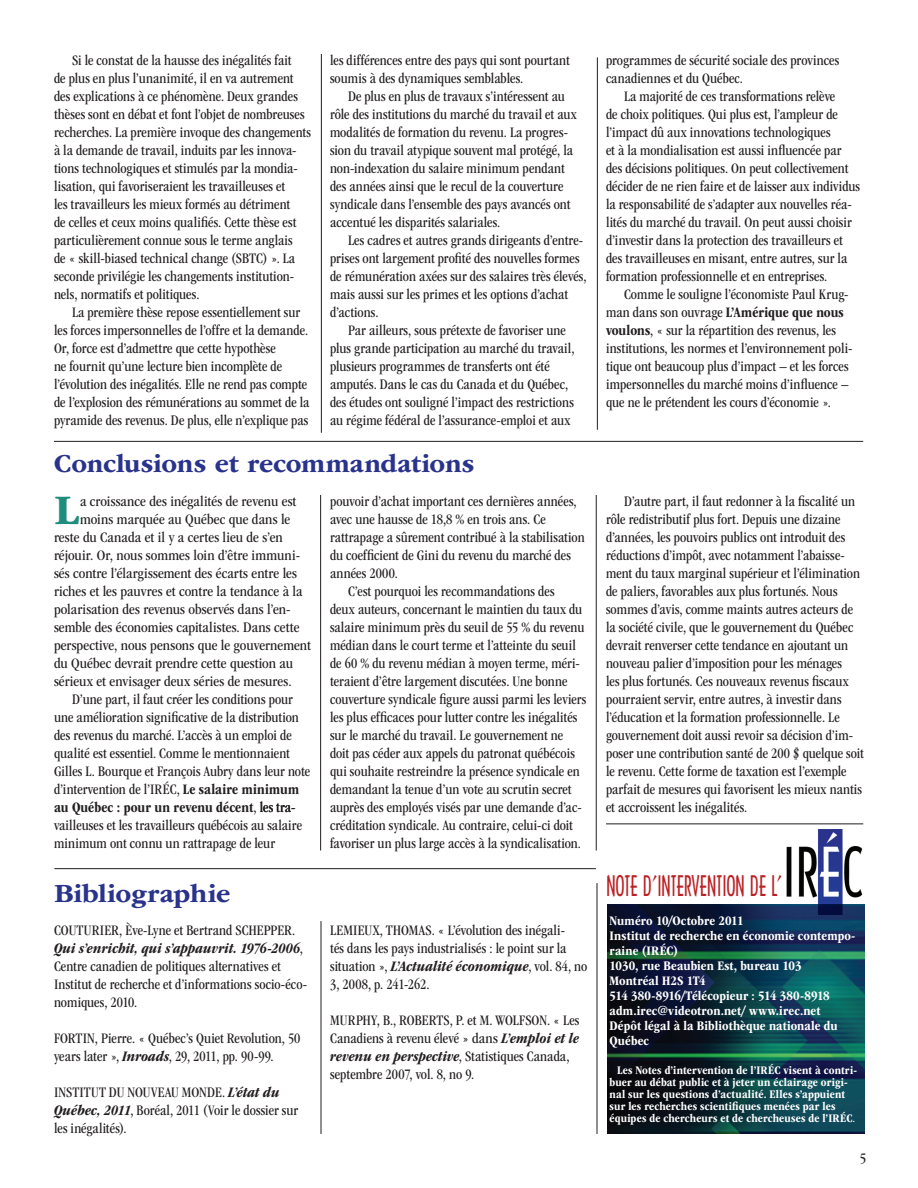
<style>
.page{position:relative;width:918px;height:1188px;background:#fff}
.page>*{position:absolute;margin:0;border:0;box-sizing:border-box;transform-origin:0 0}
.Lettrine{font:700 43.95px "ITC Garamond Std";color:#1f8d7d}
.Titre_Ultra{font:700 27px "ITC Garamond Std";letter-spacing:-.005em;color:#2a338c}
.En-tête{font:27px "Arquitectura";letter-spacing:-.005em;color:#bc2024;scale:.82 1}
.t1{font:condensed 15px/18px "ITC Garamond Std";letter-spacing:.005em;color:#231f20}
.Lettrine-2{font:condensed 15px "ITC Garamond Std";letter-spacing:.005em;color:#231f20}
.t2{font:700 condensed 13.5px/15px "ITC Garamond Std";letter-spacing:.005em;color:#fff}
.t3{font:700 condensed 12px/12px "ITC Garamond Std";letter-spacing:.01em;color:#fff}
.s1{font-weight:700}
.s2{font-weight:700;font-style:italic}
.s3{font-style:inherit}
.s4{font-size:9px}
</style>
<div class="page">
<hr style="left:54px;top:868px;width:542px;height:1px;background:#231f20">
<hr style="left:54px;top:441px;width:809px;height:1px;background:#231f20">
<hr style="left:321px;top:921px;width:1px;height:213px;background:#231f20">
<hr style="left:597px;top:883px;width:1px;height:251px;background:#231f20">
<hr style="left:320px;top:495px;width:1px;height:355px;background:#231f20">
<hr style="left:596px;top:495px;width:1px;height:355px;background:#231f20">
<hr style="left:321px;top:54px;width:1px;height:379px;background:#231f20">
<hr style="left:597px;top:57px;width:1px;height:373px;background:#231f20">
<img style="left:607px;top:904px;width:258px;height:230px">
<img style="left:783px;top:829px;width:81px;height:86px">
<hr style="left:606px;top:823px;width:257px;height:1px;background:#231f20">
<p class="t1" style="left:54px;top:51px;width:259px;text-indent:18px">Si le constat de la hausse des inégalités fait<br>de plus en plus l’unanimité, il en va autrement des explications à ce phénomène. Deux grandes thèses sont en débat et font l’objet de nombreuses recherches. La première invoque des changements à la demande de travail, induits par les innova&shy;tions technologiques et stimulés par la mondia&shy;lisation, qui favoriseraient les travailleuses et<br>les travailleurs les mieux formés au détriment<br>de celles et ceux moins qualifiés. Cette thèse est particulièrement connue sous le terme anglais<br>de « skill-biased technical change (SBTC) ». La seconde privilégie les changements institution&shy;nels, normatifs et politiques.</p>
<p class="t1" style="left:54px;top:303px;width:257px;text-indent:18px">La première thèse repose essentiellement sur les forces impersonnelles de l’offre et la demande.<br>Or, force est d’admettre que cette hypothèse<br>ne fournit qu’une lecture bien incomplète de l’évolution des inégalités. Elle ne rend pas compte de l’explosion des rémunérations au sommet de la pyramide des revenus. De plus, elle n’explique pas</p>
<p class="t1" style="left:330px;top:51px;width:241px">les différences entre des pays qui sont pourtant soumis à des dynamiques semblables.</p>
<p class="t1" style="left:330px;top:87px;width:248px;text-indent:18px">De plus en plus de travaux s’intéressent au rôle des institutions du marché du travail et aux modalités de formation du revenu. La progres&shy;sion du travail atypique souvent mal protégé, la non-indexation du salaire minimum pendant des années ainsi que le recul de la couverture syndicale dans l’ensemble des pays avancés ont accentué les disparités salariales.</p>
<p class="t1" style="left:330px;top:231px;width:258px;text-indent:18px">Les cadres et autres grands dirigeants d’entre&shy;prises ont largement profité des nouvelles formes de rémunération axées sur des salaires très élevés, mais aussi sur les primes et les options d’achat d’actions.</p>
<p class="t1" style="left:330px;top:321px;width:246px;text-indent:18px">Par ailleurs, sous prétexte de favoriser une plus grande participation au marché du travail, plusieurs programmes de transferts ont été amputés. Dans le cas du Canada et du Québec, des études ont souligné l’impact des restrictions au régime fédéral de l’assurance-emploi et aux</p>
<p class="Titre_Ultra" style="left:54px;top:448px;width:422px">Conclusions et recommandations</p>
<p class="Lettrine" style="left:54px;top:485px;width:27px">L</p>
<p class="Lettrine-2" style="left:80px;top:492px;width:218px">a croissance des inégalités de revenu est</p>
<p class="Lettrine-2" style="left:80px;top:510px;width:212px">moins marquée au Québec que dans le</p>
<p class="Lettrine-2" style="left:54px;top:528px;width:230px">reste du Canada et il y a certes lieu de s’en</p>
<p class="Lettrine-2" style="left:54px;top:546px;width:248px">réjouir. Or, nous sommes loin d’être immuni-</p>
<p class="Lettrine-2" style="left:54px;top:564px;width:245px">sés contre l’élargissement des écarts entre les</p>
<p class="Lettrine-2" style="left:54px;top:582px;width:250px">riches et les pauvres et contre la tendance à la</p>
<p class="Lettrine-2" style="left:54px;top:600px;width:238px">polarisation des revenus observés dans l’en-</p>
<p class="Lettrine-2" style="left:54px;top:618px;width:247px">semble des économies capitalistes. Dans cette</p>
<p class="Lettrine-2" style="left:54px;top:636px;width:259px">perspective, nous pensons que le gouvernement</p>
<p class="Lettrine-2" style="left:54px;top:654px;width:241px">du Québec devrait prendre cette question au</p>
<p class="Lettrine-2" style="left:54px;top:672px;width:239px">sérieux et envisager deux séries de mesures.</p>
<p class="t1" style="left:54px;top:690px;width:258px;text-indent:18px">D’une part, il faut créer les conditions pour une amélioration significative de la distribution des revenus du marché. L’accès à un emploi de qualité est essentiel. Comme le mentionnaient Gilles L. Bourque et François Aubry dans leur note d’intervention de l’IRÉC, <span class="s1">Le salaire minimum au Québec : pour un revenu décent</span>, les tra&shy;vailleuses et les travailleurs québécois au salaire minimum ont connu un rattrapage de leur</p>
<p class="Titre_Ultra" style="left:54px;top:878px;width:178px">Bibliographie</p>
<p class="t1" style="left:54px;top:921px;width:255px">COUTURIER, Ève-Lyne et Bertrand SCHEPPER.<br><span class="s2">Qui s’enrichit, qui s’appauvrit. 1976-2006</span>, Centre canadien de politiques alternatives et Institut de recherche et d’informations socio-éco&shy;nomiques, 2010.</p>
<p class="t1" style="left:54px;top:1029px;width:248px">FORTIN, Pierre. « Québec’s Quiet Revolution, 50 years later », <span class="s2">Inroads</span>, 29, 2011, pp. 90-99.</p>
<p class="t1" style="left:54px;top:1083px;width:246px">INSTITUT DU NOUVEAU MONDE. <span class="s2">L’état du<br>Québec, 2011</span>, Boréal, 2011 (Voir le dossier sur les inégalités).</p>
<p class="t1" style="left:330px;top:492px;width:256px">pouvoir d’achat important ces dernières années, avec une hausse de 18,8 % en trois ans. Ce rattrapage a sûrement contribué à la stabilisation du coefficient de Gini du revenu du marché des années 2000.</p>
<p class="t1" style="left:330px;top:582px;width:258px;text-indent:18px">C’est pourquoi les recommandations des<br>deux auteurs, concernant le maintien du taux du salaire minimum près du seuil de 55 % du revenu médian dans le court terme et l’atteinte du seuil de 60 % du revenu médian à moyen terme, méri&shy;teraient d’être largement discutées. Une bonne couverture syndicale figure aussi parmi les leviers les plus efficaces pour lutter contre les inégalités sur le marché du travail. Le gouvernement ne<br>doit pas céder aux appels du patronat québécois qui souhaite restreindre la présence syndicale en demandant la tenue d’un vote au scrutin secret auprès des employés visés par une demande d’ac&shy;créditation syndicale. Au contraire, celui-ci doit favoriser un plus large accès à la syndicalisation.</p>
<p class="t1" style="left:330px;top:921px;width:259px">LEMIEUX, THOMAS. « L’évolution des inégali-<br>tés dans les pays industrialisés : le point sur la situation », <span class="s2">L’Actualité économique</span>, vol. 84, no 3, 2008, p. 241-262.</p>
<p class="t1" style="left:330px;top:1011px;width:251px">MURPHY, B., ROBERTS, P. et M. WOLFSON. « Les Canadiens à revenu élevé » <span class="s3">dans</span> <span class="s2">L’emploi et le revenu en perspective</span>, Statistiques Canada, septembre 2007, vol. 8, no 9.</p>
<p class="t1" style="left:606px;top:51px;width:235px">programmes de sécurité sociale des provinces canadiennes et du Québec.</p>
<p class="t1" style="left:606px;top:87px;width:256px;text-indent:18px">La majorité de ces transformations relève<br>de choix politiques. Qui plus est, l’ampleur de l’impact dû aux innovations technologiques<br>et à la mondialisation est aussi influencée par des décisions politiques. On peut collectivement décider de ne rien faire et de laisser aux individus la responsabilité de s’adapter aux nouvelles réa&shy;lités du marché du travail. On peut aussi choisir d’investir dans la protection des travailleurs et des travailleuses en misant, entre autres, sur la formation professionnelle et en entreprises.</p>
<p class="t1" style="left:606px;top:285px;width:248px;text-indent:18px">Comme le souligne l’économiste Paul Krug&shy;man dans son ouvrage <span class="s1">L’Amérique que nous voulons</span>, « sur la répartition des revenus, les institutions, les normes et l’environnement poli&shy;tique ont beaucoup plus d’impact – et les forces impersonnelles du marché moins d’influence – que ne le prétendent les cours d’économie ».</p>
<p class="t1" style="left:606px;top:492px;width:259px;text-indent:18px">D’autre part, il faut redonner à la fiscalité un rôle redistributif plus fort. Depuis une dizaine d’années, les pouvoirs publics ont introduit des réductions d’impôt, avec notamment l’abaisse&shy;ment du taux marginal supérieur et l’élimination de paliers, favorables aux plus fortunés. Nous sommes d’avis, comme maints autres acteurs de la société civile, que le gouvernement du Québec devrait renverser cette tendance en ajoutant un nouveau palier d’imposition pour les ménages<br>les plus fortunés. Ces nouveaux revenus fiscaux pourraient servir, entre autres, à investir dans l’éducation et la formation professionnelle. Le gouvernement doit aussi revoir sa décision d’im&shy;poser une contribution santé de 200 $ quelque soit le revenu. Cette forme de taxation est l’exemple parfait de mesures qui favorisent les mieux nantis et accroissent les inégalités.</p>
<p class="En-tête" style="left:606px;top:869px;width:216px">NOTE D’INTERVENTION DE L’</p>
<p class="t2" style="left:610px;top:914px;width:135px">Numéro 10/Octobre 2011</p>
<p class="t2" style="left:610px;top:929px;width:247px">Institut de recherche en économie contempo&shy;raine (IRÉC)</p>
<p class="t2" style="left:610px;top:959px;width:194px">1030, rue Beaubien Est, bureau 103</p>
<p class="t2" style="left:610px;top:974px;width:230px">Montréal H2S 1T4<br>514 380-8916/Télécopieur : 514 380-8918 adm.irec@videotron.net/ www.irec.net<br>Dépôt légal à la Bibliothèque nationale du<br>Québec</p>
<p class="t3" style="left:610px;top:1064px;width:249px;text-indent:8px">Les Notes d’intervention de l’IRÉC visent à contri&shy;buer au débat public et à jeter un éclairage origi&shy;nal sur les questions d’actualité. Elles s’appuient sur les recherches scientifiques menées par les équipes de chercheurs et de chercheuses de l’IRÉC<span class="s4">.</span></p>
<p class="Lettrine-2" style="left:860px;top:1150px;width:8px">5</p>
</div>
